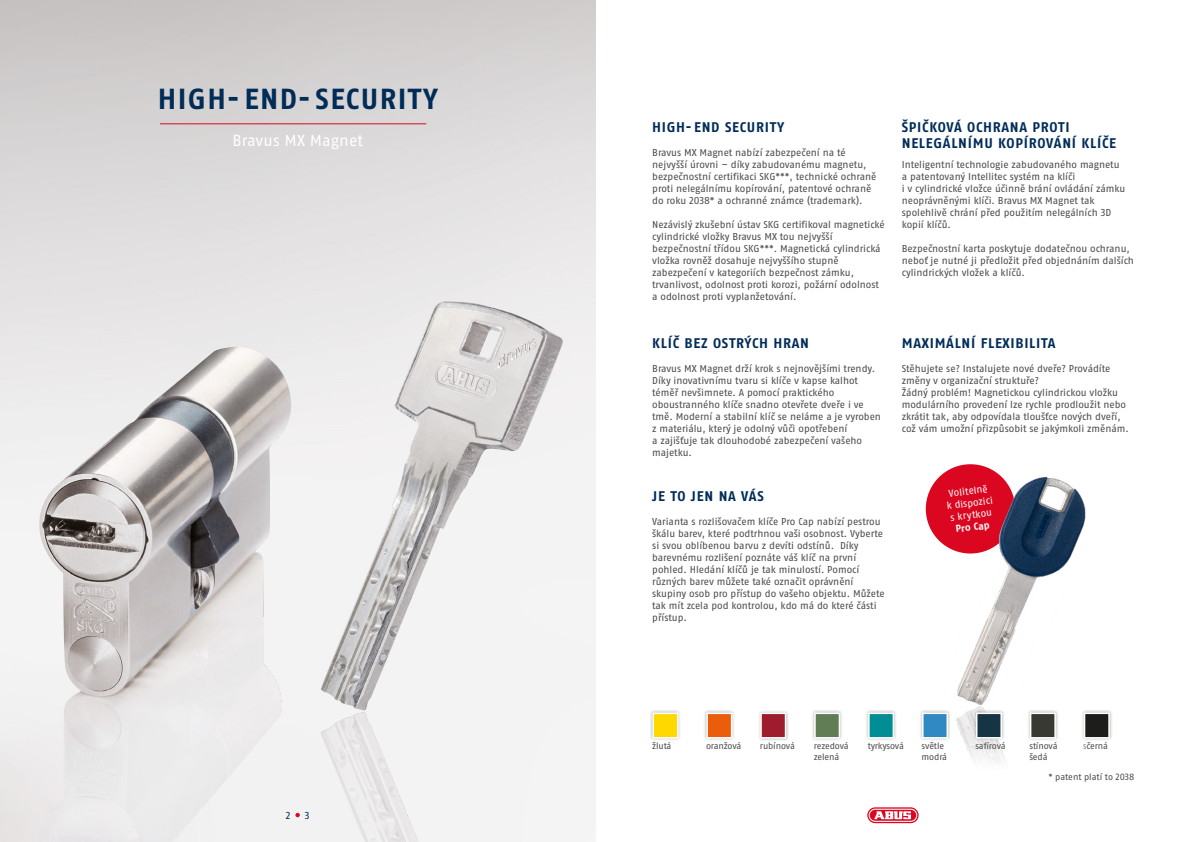
<style>
.page{position:relative;width:1191px;height:842px;background:#fff}
.page>*{position:absolute;margin:0;border:0;box-sizing:border-box;transform-origin:0 0}
.t1{font:700 29px "ABUS Fago Pro";letter-spacing:.05em;color:#002c58}
.t2{font:16px "ABUS Fago Pro";letter-spacing:.005em;color:#fff}
.t3{font:700 14px/16px "ABUS Fago Pro";letter-spacing:.05em;color:#002c58}
.t4{font:10px/12px "ABUS Fago Pro";color:#4a4a49}
.t5{font:10px/12px "ABUS Fago Pro";color:#fff;text-align:center}
.t6{font:700 10px "ABUS Fago Pro";color:#fff}
.t7{font:10px "ABUS Fago Pro";color:#002c58}
.t8{font:9px/10.8px "ABUS Fago Pro";letter-spacing:-.015em;color:#4a4a49}
.s1{color:#7c7b7b}
</style>
<div class="page">
<img style="left:37px;top:301px;width:526px;height:541px">
<hr style="left:160px;top:123px;width:266px;height:1px;background:#db0720">
<div style="left:925px;top:464px;width:90px;height:89px;background:#db0720;border-radius:50%"></div>
<img style="left:955px;top:473px;width:131px;height:290px">
<div style="left:649px;top:709px;width:33px;height:33px;background:#000;opacity:.3"></div>
<div style="left:652px;top:712px;width:26px;height:26px;background:#ffd800;border:2px solid #fff"></div>
<div style="left:865px;top:709px;width:32px;height:33px;background:#000;opacity:.3"></div>
<div style="left:868px;top:712px;width:26px;height:26px;background:#008d93;border:2px solid #fff"></div>
<div style="left:703px;top:709px;width:32px;height:33px;background:#000;opacity:.3"></div>
<div style="left:706px;top:712px;width:26px;height:26px;background:#ea5e0b;border:2px solid #fff"></div>
<div style="left:811px;top:709px;width:32px;height:33px;background:#000;opacity:.3"></div>
<div style="left:814px;top:712px;width:26px;height:26px;background:#617d56;border:2px solid #fff"></div>
<div style="left:919px;top:709px;width:32px;height:33px;background:#000;opacity:.3"></div>
<div style="left:922px;top:712px;width:26px;height:26px;background:#3089c3;border:2px solid #fff"></div>
<div style="left:1026px;top:709px;width:33px;height:33px;background:#000;opacity:.3"></div>
<div style="left:1030px;top:712px;width:25px;height:26px;background:#393933;border:2px solid #fff"></div>
<div style="left:972px;top:709px;width:33px;height:33px;background:#000;opacity:.3"></div>
<div style="left:976px;top:712px;width:26px;height:26px;background:#153444;border:2px solid #fff"></div>
<div style="left:1080px;top:709px;width:33px;height:33px;background:#000;opacity:.3"></div>
<div style="left:1083px;top:712px;width:26px;height:26px;background:#1d1d1b;border:2px solid #fff"></div>
<div style="left:757px;top:710px;width:32px;height:31px;background:#000;opacity:.3"></div>
<div style="left:760px;top:712px;width:26px;height:26px;background:#9e1c2d;border:2px solid #fff"></div>
<svg style="left:867px;top:807px;width:51px;height:16px"></svg>
<svg style="left:868px;top:809px;width:49px;height:13px"></svg>
<svg style="left:295px;top:813px;width:5px;height:4px"></svg>
<h1 class="t1" style="left:158px;top:82px;width:282px">HIGH-END-SECURITY</h1>
<h2 class="t2" style="left:232px;top:131px;width:132px">Bravus MX Magnet</h2>
<p class="t7" style="left:286px;top:809px;width:6px">2</p>
<p class="t7" style="left:305px;top:809px;width:6px">3</p>
<h3 class="t3" style="left:652px;top:119px;width:133px">HIGH-END SECURITY</h3>
<p class="t4" style="left:652px;top:147px;width:226px">Bravus MX Magnet nabízí zabezpečení na té nejvyšší úrovni – díky zabudovanému magnetu, bezpečnostní certifikaci SKG***, technické ochraně proti nelegálnímu kopírování, patentové ochraně do roku 2038* a ochranné známce (trademark).</p>
<p class="t4" style="left:652px;top:219px;width:234px">Nezávislý zkušební ústav SKG certifikoval magnetické cylindrické vložky Bravus MX tou nejvyšší bezpečnostní třídou SKG***. Magnetická cylindrická vložka rovněž dosahuje nejvyššího stupně zabezpečení v kategoriích bezpečnost zámku, trvanlivost, odolnost proti korozi, požární odolnost a odolnost proti vyplanžetování.</p>
<h3 class="t3" style="left:652px;top:335px;width:158px">KLÍČ BEZ OSTRÝCH HRAN</h3>
<p class="t4" style="left:652px;top:363px;width:230px">Bravus MX Magnet drží krok s nejnovějšími trendy.<br>Díky inovativnímu tvaru si klíče v kapse kalhot téměř nevšimnete. A pomocí praktického oboustranného klíče snadno otevřete dveře i ve tmě. Moderní a stabilní klíč se neláme a je vyroben z materiálu, který je odolný vůči opotřebení<br>a zajišťuje tak dlouhodobé zabezpečení vašeho majetku.</p>
<h3 class="t3" style="left:652px;top:488px;width:113px">JE TO JEN NA VÁS</h3>
<p class="t4" style="left:652px;top:515px;width:234px">Varianta s rozlišovačem klíče Pro Cap nabízí pestrou škálu barev, které podtrhnou vaši osobnost. Vyberte si svou oblíbenou barvu z devíti odstínů. Díky barevnému rozlišení poznáte váš klíč na první pohled. Hledání klíčů je tak minulostí. Pomocí různých barev můžete také označit oprávnění skupiny osob pro přístup do vašeho objektu. Můžete tak mít zcela pod kontrolou, kdo má do které části přístup.</p>
<h3 class="t3" style="left:901px;top:119px;width:216px">ŠPIČKOVÁ OCHRANA PROTI<br>NELEGÁLNÍMU KOPÍROVÁNÍ KLÍČE</h3>
<p class="t4" style="left:901px;top:159px;width:225px">Inteligentní technologie zabudovaného magnetu a patentovaný Intellitec systém na klíči<br>i v cylindrické vložce účinně brání ovládání zámku neoprávněnými klíči. Bravus MX Magnet tak spolehlivě chrání před použitím nelegálních 3D kopií klíčů.</p>
<p class="t4" style="left:901px;top:243px;width:234px">Bezpečnostní karta poskytuje dodatečnou ochranu, neboť je nutné ji předložit před objednáním dalších cylindrických vložek a klíčů.</p>
<h3 class="t3" style="left:901px;top:335px;width:155px">MAXIMÁLNÍ FLEXIBILITA</h3>
<p class="t4" style="left:901px;top:363px;width:228px">Stěhujete se? Instalujete nové dveře? Provádíte změny v organizační struktuře?<br>Žádný problém! Magnetickou cylindrickou vložku modulárního provedení lze rychle prodloužit nebo zkrátit tak, aby odpovídala tloušťce nových dveří, což vám umožní přizpůsobit se jakýmkoli změnám.</p>
<p class="t5" style="left:944px;top:488px;width:48px;rotate:-7deg">Volitelně k dispozici s krytkou</p>
<p class="t6" style="left:955px;top:523px;width:36px;rotate:-7deg">Pro Cap</p>
<p class="t8" style="left:652px;top:740px;width:21px">žlutá</p>
<p class="t8" style="left:706px;top:740px;width:37px">oranžová</p>
<p class="t8" style="left:760px;top:740px;width:36px">rubínová</p>
<p class="t8" style="left:814px;top:740px;width:36px">rezedová zelená</p>
<p class="t8" style="left:867px;top:740px;width:38px">tyrkysová</p>
<p class="t8" style="left:921px;top:740px;width:27px">světle modrá</p>
<p class="t8" style="left:975px;top:740px;width:32px">safírová</p>
<p class="t8" style="left:1029px;top:740px;width:30px">stínová šedá</p>
<p class="t8" style="left:1083px;top:740px;width:26px"><span class="s1">s</span>černá</p>
<p class="t8" style="left:1048px;top:771px;width:87px">* patent platí to 2038</p>
</div>
